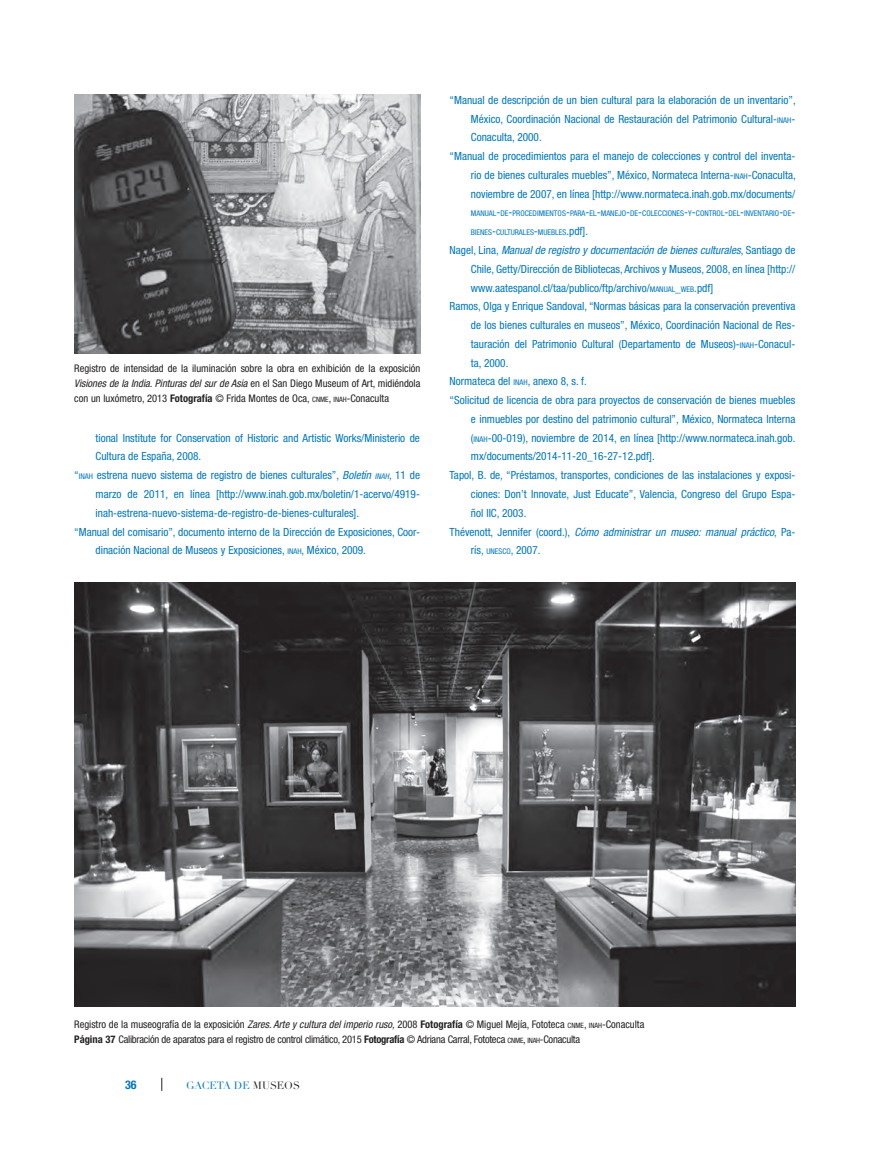
<style>
.page{position:relative;width:881px;height:1149px;background:#fff}
.page>*{position:absolute;margin:0;border:0;box-sizing:border-box;transform-origin:0 0}
.t1{font:700 condensed 12px "Helvetica Neue";color:#0077bd}
.t2{font:condensed 11.25px "Helvetica Neue";color:#0077bd}
.t3{font:italic condensed 11.25px "Helvetica Neue";color:#0077bd}
.t4{font:condensed 10.5px/15px "Helvetica Neue";letter-spacing:-.02em;color:#231f20}
.t5{font:condensed 10.5px/15px "Helvetica Neue";color:#231f20;text-align:justify}
.t6{font:10.5px "Didot LH";letter-spacing:-.005em;color:#0077bd}
.t7{font:condensed 7.8px "Helvetica Neue";letter-spacing:.005em;color:#0077bd}
.s1{font-style:italic}
.s2{font-weight:700}
.s3{font-size:7.35px}
.s4{font-style:inherit}
.s5{font-size:7.8px}
.s6{font-style:italic;font-size:7.8px}
.s7{font-size:11.25px}
.s8{font-style:normal}
.s9{color:#231f20}
</style>
<div class="page">
<svg style="left:161px;top:1077px;width:1px;height:13px"></svg>
<img style="left:74px;top:582px;width:721px;height:424px">
<img style="left:75px;top:95px;width:345px;height:258px">
<p class="t5" style="left:74px;top:360px;width:347px">Registro de intensidad de la iluminación sobre la obra en exhibición de la exposición <span class="s1">Visiones de la India. Pinturas del sur de Asia</span> en el San Diego Museum of Art, midiéndola con un luxómetro, 2013 <span class="s2">Fotografía</span> © Frida Montes de Oca, <span class="s3">CNME</span><span class="s4">,</span> <span class="s3">INAH</span><span class="s4">-</span>Conaculta</p>
<p class="t2" style="left:95px;top:431px;width:326px">tional Institute for Conservation of Historic and Artistic Works/Ministerio de</p>
<p class="t2" style="left:95px;top:450px;width:107px">Cultura de España, 2008.</p>
<p class="t2" style="left:74px;top:468px;width:347px">“<span class="s5">INAH</span> estrena nuevo sistema de registro de bienes culturales”, <span class="s1">Boletín</span> <span class="s6">inah</span><span class="s1">,</span> 11 de</p>
<p class="t2" style="left:95px;top:487px;width:326px">marzo de 2011, en línea [http://www.inah.gob.mx/boletin/1-acervo/4919-</p>
<p class="t2" style="left:95px;top:506px;width:265px">inah-estrena-nuevo-sistema-de-registro-de-bienes-culturales].</p>
<p class="t2" style="left:74px;top:525px;width:347px">“Manual del comisario”, documento interno de la Dirección de Exposiciones, Coor-</p>
<p class="t2" style="left:95px;top:543px;width:272px">dinación Nacional de Museos y Exposiciones, <span class="s5">INAH</span><span class="s4">,</span> México, 2009.</p>
<p class="t2" style="left:449px;top:93px;width:347px">“Manual de descripción de un bien cultural para la elaboración de un inventario”,</p>
<p class="t2" style="left:470px;top:112px;width:326px">México, Coordinación Nacional de Restauración del Patrimonio Cultural-<span class="s5">INAH</span><span class="s4">-</span></p>
<p class="t2" style="left:470px;top:131px;width:72px">Conaculta<span class="s4">, 2000.</span></p>
<p class="t2" style="left:449px;top:150px;width:347px">“Manual de procedimientos para el manejo de colecciones y control del inventa-</p>
<p class="t2" style="left:470px;top:168px;width:326px">rio de bienes culturales muebles”, México, Normateca Interna-<span class="s5">INAH</span><span class="s4">-</span>Conaculta,</p>
<p class="t2" style="left:470px;top:187px;width:326px">noviembre de 2007, en línea [http://www.normateca.inah.gob.mx/documents/</p>
<p class="t7" style="left:470px;top:209px;width:326px">MANUAL<span class="s7">-</span>DE<span class="s7">-</span>PROCEDIMIENTOS<span class="s7">-</span>PARA<span class="s7">-</span>EL<span class="s7">-</span>MANEJO<span class="s7">-</span>DE<span class="s7">-</span>COLECCIONES<span class="s7">-</span>Y<span class="s7">-</span>CONTROL<span class="s7">-</span>DEL<span class="s7">-</span>INVENTARIO<span class="s7">-</span>DE<span class="s7">-</span></p>
<p class="t7" style="left:470px;top:228px;width:119px">BIENES<span class="s7">-</span>CULTURALES<span class="s7">-</span>MUEBLES<span class="s7">.pdf].</span></p>
<p class="t3" style="left:449px;top:243px;width:347px"><span class="s8">Nagel, Lina,</span> Manual de registro y documentación de bienes culturales<span class="s8">, Santiago de</span></p>
<p class="t2" style="left:470px;top:262px;width:326px">Chile, Getty/Dirección de Bibliotecas, Archivos y Museos, 2008, en línea [http://</p>
<p class="t2" style="left:470px;top:281px;width:244px">www.aatespanol.cl/taa/publico/ftp/archivo/<span class="s5">MANUAL</span><span class="s4">_</span><span class="s5">WEB</span>.pdf]</p>
<p class="t2" style="left:449px;top:300px;width:347px">Ramos, Olga y Enrique Sandoval, “Normas básicas para la conservación preventiva</p>
<p class="t2" style="left:470px;top:318px;width:326px">de los bienes culturales en museos”, México, Coordinación Nacional de Res-</p>
<p class="t2" style="left:470px;top:337px;width:326px">tauración del Patrimonio Cultural (Departamento de Museos)-<span class="s5">INAH</span><span class="s4">-</span>Conacul-</p>
<p class="t2" style="left:470px;top:356px;width:39px">ta, 2000.</p>
<p class="t2" style="left:449px;top:375px;width:139px">Normateca del <span class="s5">INAH</span><span class="s4">,</span> anexo 8, s. f.</p>
<p class="t2" style="left:449px;top:393px;width:347px">“Solicitud de licencia de obra para proyectos de conservación de bienes muebles</p>
<p class="t2" style="left:470px;top:412px;width:326px">e inmuebles por destino del patrimonio cultural”, México, Normateca Interna</p>
<p class="t2" style="left:470px;top:431px;width:326px">(<span class="s5">INAH</span>-00-019), noviembre de 2014, en línea [http://www.normateca.inah.gob.</p>
<p class="t2" style="left:470px;top:450px;width:185px">mx/documents/2014-11-20_16-27-12.pdf].</p>
<p class="t2" style="left:449px;top:468px;width:347px">Tapol, B. de, “Préstamos, transportes, condiciones de las instalaciones y exposi-</p>
<p class="t2" style="left:470px;top:487px;width:326px">ciones: Don’t Innovate, Just Educate”, Valencia, Congreso del Grupo Espa-</p>
<p class="t2" style="left:470px;top:506px;width:57px">ñol IIC, 2003.</p>
<p class="t3" style="left:449px;top:525px;width:347px"><span class="s8">Thévenott, Jennifer (coord.</span><span class="s8">)</span><span class="s8">,</span> Cómo administrar un museo: manual práctico<span class="s8">, Pa-</span></p>
<p class="t2" style="left:470px;top:543px;width:71px">rís, <span class="s5">UNESCO</span>, 2007.</p>
<p class="t4" style="left:74px;top:1015px;width:571px">Registro de la museografía de la exposición <span class="s1">Zares. Arte y cultura del imperio ruso,</span> 2008 <span class="s2">Fotografía</span> © Miguel Mejía, Fototeca <span class="s3">CNME</span><span class="s4">,</span> <span class="s3">INAH</span><span class="s4">-</span>Conaculta<br><span class="s2">Página 37</span> Calibración de aparatos para el registro de control climático, 2015 <span class="s2">Fotografía</span> © Adriana Carral, Fototeca <span class="s3">CNME</span><span class="s4">,</span> <span class="s3">INAH</span><span class="s4">-</span>Conaculta</p>
<p class="t1" style="left:125px;top:1077px;width:13px">36</p>
<p class="t6" style="left:186px;top:1078px;width:115px">GACETA DE <span class="s9">MUSEOS</span></p>
</div>
